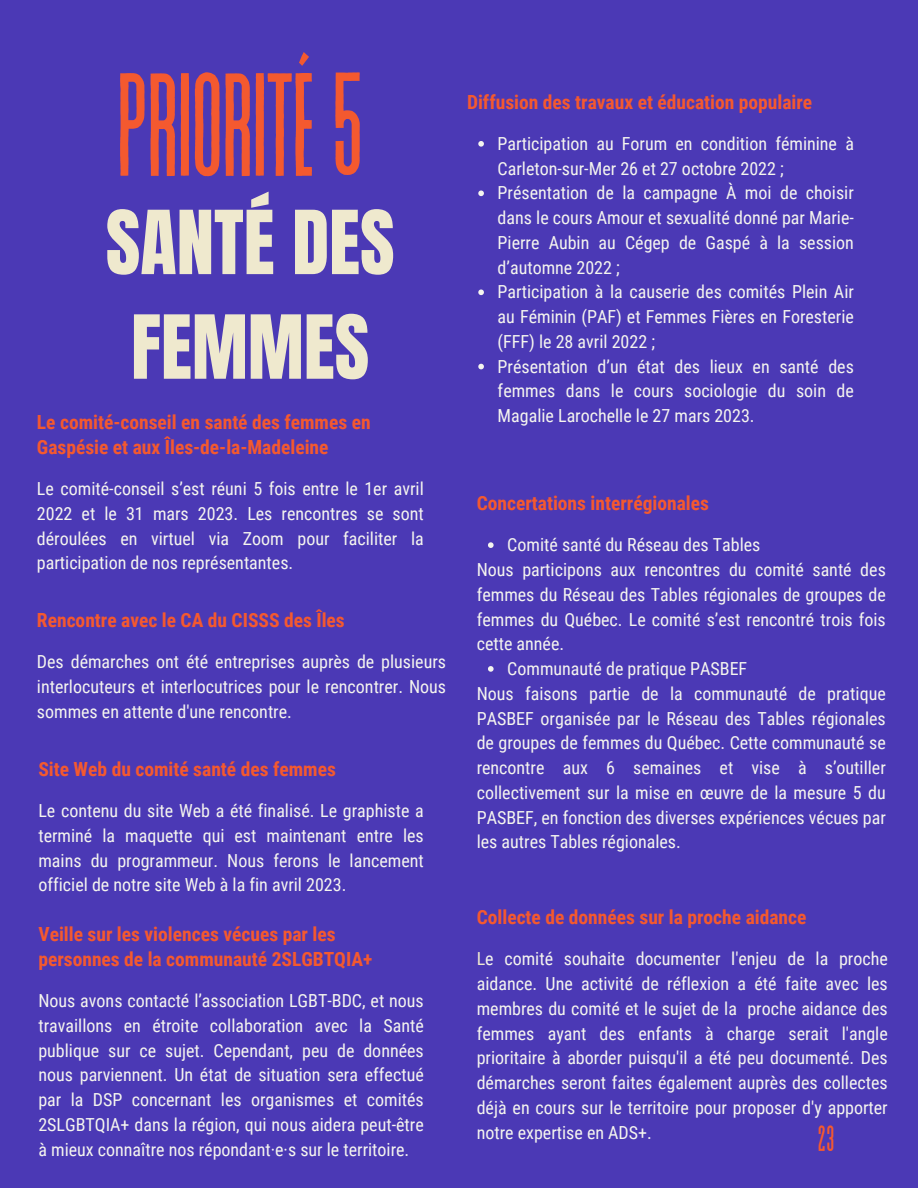
<style>
.page{position:relative;width:918px;height:1188px;background:#4b39b5}
.page>*{position:absolute;margin:0;border:0;box-sizing:border-box;transform-origin:0 0}
.t1{font:146.4px "Revive 80 Tall";letter-spacing:-.03em;color:#f4592f}
.t2{font:75px/104.7px "Anton";color:#efe9ce;text-align:center}
.t3{font:36px "Revive 80 Tall";color:#f4592f}
.t4{font:700 19.5px/24.8px "Roboto Condensed";color:#f4592f}
.t5{font:18px/24.8px "Roboto Condensed";color:#f5f5ef;text-align:justify}
.s1{color:#efe9ce}
</style>
<div class="page">
<svg style="left:488px;top:542px;width:6px;height:6px"></svg>
<svg style="left:488px;top:666px;width:6px;height:6px"></svg>
<svg style="left:478px;top:141px;width:6px;height:6px"></svg>
<svg style="left:478px;top:190px;width:6px;height:6px"></svg>
<svg style="left:478px;top:289px;width:6px;height:6px"></svg>
<svg style="left:478px;top:364px;width:6px;height:5px"></svg>
<p class="t1" style="left:115px;top:50px;width:252px">PRIORITÉ5</p>
<p class="t2" style="left:106px;top:191px;width:290px">SANTÉ DES<br>FEMMES</p>
<p class="t4" style="left:37px;top:410px;width:335px">Le comité-conseil en santé des femmes en</p>
<p class="t4" style="left:37px;top:435px;width:293px">Gaspésie et aux Îles-de-la-Madeleine</p>
<p class="t5" style="left:37px;top:476px;width:388px">Le comité-conseil s’est réuni 5 fois entre le 1er avril 2022 et le 31 mars 2023. Les rencontres se sont déroulées en virtuel via Zoom pour faciliter la participation de nos représentantes.</p>
<p class="t4" style="left:37px;top:608px;width:309px">Rencontre avec le CA du CISSS des Îles</p>
<p class="t5" style="left:37px;top:650px;width:411px">Des démarches ont été entreprises auprès de plusieurs interlocuteurs et interlocutrices pour le rencontrer. Nous sommes en attente d'une rencontre.</p>
<p class="t4" style="left:38px;top:757px;width:299px">Site Web du comité santé des femmes</p>
<p class="t5" style="left:38px;top:799px;width:387px">Le contenu du site Web a été finalisé. Le graphiste a terminé la maquette qui est maintenant entre les mains du programmeur. Nous ferons le lancement officiel de notre site Web à la fin avril 2023.</p>
<p class="t4" style="left:38px;top:922px;width:335px">Veille sur les violences vécues par les personnes de la communauté 2SLGBTQIA+</p>
<p class="t5" style="left:38px;top:989px;width:387px">Nous avons contacté l’association LGBT-BDC, et nous travaillons en étroite collaboration avec la Santé publique sur ce sujet. Cependant, peu de données nous parviennent. Un état de situation sera effectué par la DSP concernant les organismes et comités 2SLGBTQIA+ dans la région, qui nous aidera peut-être à mieux connaître nos répondant·e·s sur le territoire.</p>
<p class="t4" style="left:467px;top:90px;width:347px">Diffusion des travaux et éducation populaire</p>
<p class="t5" style="left:498px;top:131px;width:358px">Participation au Forum en condition féminine à<br>Carleton-sur-Mer 26 et 27 octobre 2022 ;</p>
<p class="t5" style="left:498px;top:181px;width:358px">Présentation de la campagne À moi de choisir dans le cours Amour et sexualité donné par Marie-Pierre Aubin au Cégep de Gaspé à la session d’automne 2022 ;</p>
<p class="t5" style="left:498px;top:280px;width:358px">Participation à la causerie des comités Plein Air au Féminin (PAF) et Femmes Fières en Foresterie (FFF) le 28 avril 2022 ;</p>
<p class="t5" style="left:498px;top:354px;width:358px">Présentation d’un état des lieux en santé des femmes dans le cours sociologie du soin de Magalie Larochelle le 27 mars 2023.</p>
<p class="t4" style="left:477px;top:491px;width:234px">Concertations interrégionales</p>
<p class="t5" style="left:507px;top:533px;width:255px">Comité santé du Réseau des Tables</p>
<p class="t5" style="left:477px;top:558px;width:411px">Nous participons aux rencontres du comité santé des femmes du Réseau des Tables régionales de groupes de femmes du Québec. Le comité s’est rencontré trois fois cette année.</p>
<p class="t5" style="left:477px;top:681px;width:411px">Nous faisons partie de la communauté de pratique PASBEF organisée par le Réseau des Tables régionales de groupes de femmes du Québec. Cette communauté se rencontre aux 6 semaines et vise à s’outiller collectivement sur la mise en œuvre de la mesure 5 du PASBEF, en fonction des diverses expériences vécues par les autres Tables régionales.</p>
<p class="t5" style="left:507px;top:657px;width:241px">Communauté de pratique PASBEF</p>
<p class="t4" style="left:477px;top:905px;width:331px">Collecte de données sur la proche aidance</p>
<p class="t5" style="left:477px;top:947px;width:413px"><span class="s1">L</span>e comité souhaite documenter l'enjeu de la proche aidance. Une activité de réflexion a été faite avec les membres du comité et le sujet de la proche aidance des femmes ayant des enfants à charge serait l'angle prioritaire à aborder puisqu'il a été peu documenté. Des démarches seront faites également auprès des collectes déjà en cours sur le territoire pour proposer d'y apporter notre expertise en ADS+.</p>
<p class="t3" style="left:818px;top:1120px;width:19px">23</p>
</div>
